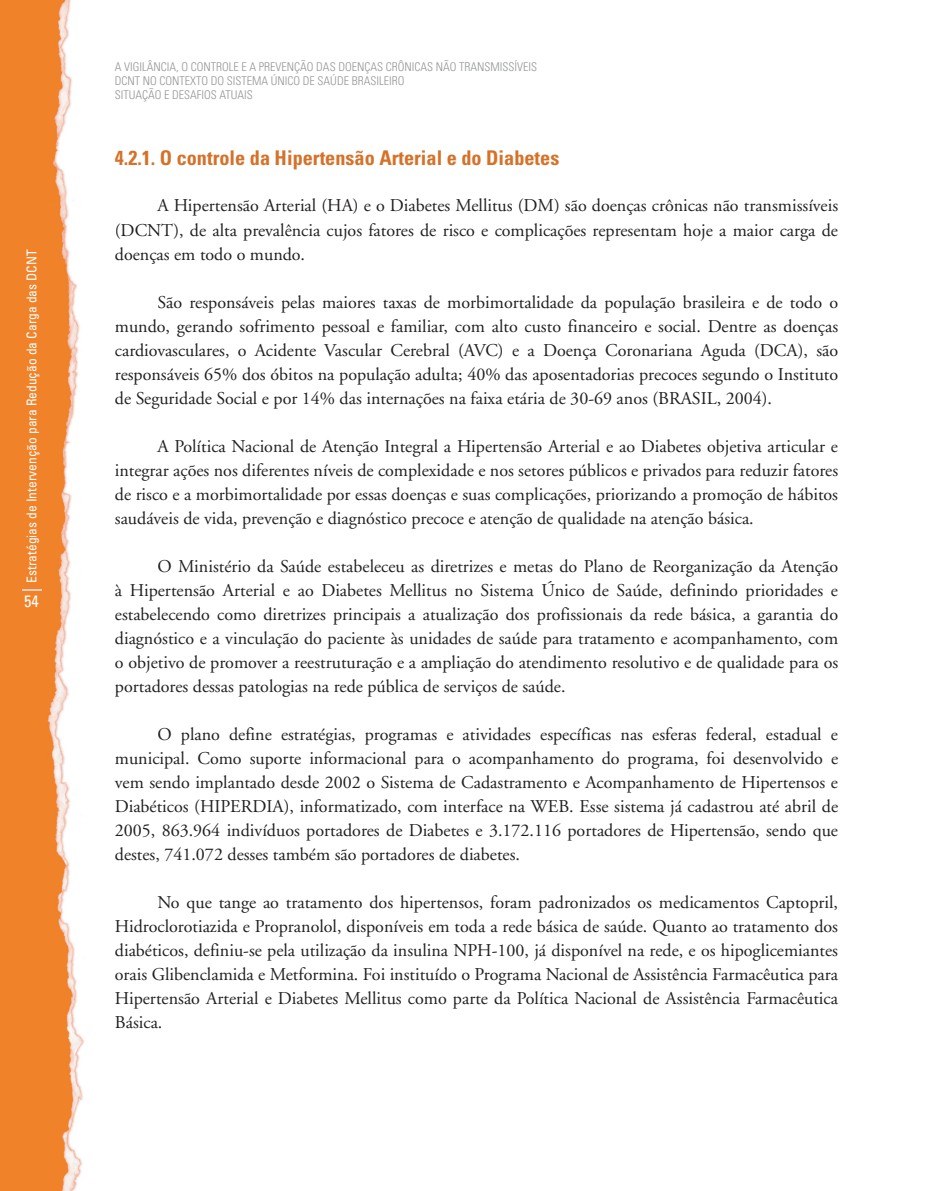
<style>
.page{position:relative;width:936px;height:1191px;background:#fff}
.page>*{position:absolute;margin:0;border:0;box-sizing:border-box;transform-origin:0 0}
.t1{font:700 condensed 20.25px "Univers";color:#d5722a}
.t2{font:18px/24px "Adobe Garamond";color:#231f20;text-align:justify}
.t3{font:condensed 16.5px "Univers";color:#fff}
.t4{font:condensed 13.5px "Univers";color:#fff}
.t5{font:300 condensed 12px/14.4px "Univers";color:#939598}
</style>
<div class="page">
<img style="left:0;top:0;width:85px;height:1191px">
<svg style="left:22px;top:589px;width:19px;height:1px"></svg>
<p class="t4" style="left:23px;top:582px;width:334px;rotate:-90deg">Estratégias de Intervenção para Redução da Carga das DCNT</p>
<p class="t3" style="left:24px;top:590px;width:16px">54</p>
<p class="t5" style="left:115px;top:59px;width:424px">A VIGILÂNCIA, O CONTROLE E A PREVENÇÃO DAS DOENÇAS CRÔNICAS NÃO TRANSMISSÍVEIS<br>DCNT NO CONTEXTO DO SISTEMA ÚNICO DE SAÚDE BRASILEIRO<br>SITUAÇÃO E DESAFIOS ATUAIS</p>
<p class="t1" style="left:115px;top:145px;width:446px">4.2.1. O controle da Hipertensão Arterial e do Diabetes</p>
<p class="t2" style="left:115px;top:194px;width:724px;text-indent:43px">A Hipertensão Arterial (HA) e o Diabetes Mellitus (DM) são doenças crônicas não transmissíveis (DCNT), de alta prevalência cujos fatores de risco e complicações representam hoje a maior carga de doenças em todo o mundo.</p>
<p class="t2" style="left:115px;top:290px;width:724px;text-indent:43px">São responsáveis pelas maiores taxas de morbimortalidade da população brasileira e de todo o mundo, gerando sofrimento pessoal e familiar, com alto custo financeiro e social. Dentre as doenças cardiovasculares, o Acidente Vascular Cerebral (AVC) e a Doença Coronariana Aguda (DCA), são responsáveis 65% dos óbitos na população adulta; 40% das aposentadorias precoces segundo o Instituto de Seguridade Social e por 14% das internações na faixa etária de 30-69 anos (BRASIL, 2004).</p>
<p class="t2" style="left:115px;top:434px;width:724px;text-indent:43px">A Política Nacional de Atenção Integral a Hipertensão Arterial e ao Diabetes objetiva articular e integrar ações nos diferentes níveis de complexidade e nos setores públicos e privados para reduzir fatores de risco e a morbimortalidade por essas doenças e suas complicações, priorizando a promoção de hábitos saudáveis de vida, prevenção e diagnóstico precoce e atenção de qualidade na atenção básica.</p>
<p class="t2" style="left:115px;top:554px;width:724px;text-indent:43px">O Ministério da Saúde estabeleceu as diretrizes e metas do Plano de Reorganização da Atenção à Hipertensão Arterial e ao Diabetes Mellitus no Sistema Único de Saúde, definindo prioridades e estabelecendo como diretrizes principais a atualização dos profissionais da rede básica, a garantia do diagnóstico e a vinculação do paciente às unidades de saúde para tratamento e acompanhamento, com o objetivo de promover a reestruturação e a ampliação do atendimento resolutivo e de qualidade para os portadores dessas patologias na rede pública de serviços de saúde.</p>
<p class="t2" style="left:115px;top:722px;width:724px;text-indent:43px">O plano define estratégias, programas e atividades específicas nas esferas federal, estadual e municipal. Como suporte informacional para o acompanhamento do programa, foi desenvolvido e vem sendo implantado desde 2002 o Sistema de Cadastramento e Acompanhamento de Hipertensos e Diabéticos (HIPERDIA), informatizado, com interface na WEB. Esse sistema já cadastrou até abril de 2005, 863.964 indivíduos portadores de Diabetes e 3.172.116 portadores de Hipertensão, sendo que destes, 741.072 desses também são portadores de diabetes.</p>
<p class="t2" style="left:115px;top:890px;width:724px;text-indent:43px">No que tange ao tratamento dos hipertensos, foram padronizados os medicamentos Captopril, Hidroclorotiazida e Propranolol, disponíveis em toda a rede básica de saúde. Quanto ao tratamento dos diabéticos, definiu-se pela utilização da insulina NPH-100, já disponível na rede, e os hipoglicemiantes orais Glibenclamida e Metformina. Foi instituído o Programa Nacional de Assistência Farmacêutica para Hipertensão Arterial e Diabetes Mellitus como parte da Política Nacional de Assistência Farmacêutica Básica.</p>
</div>
